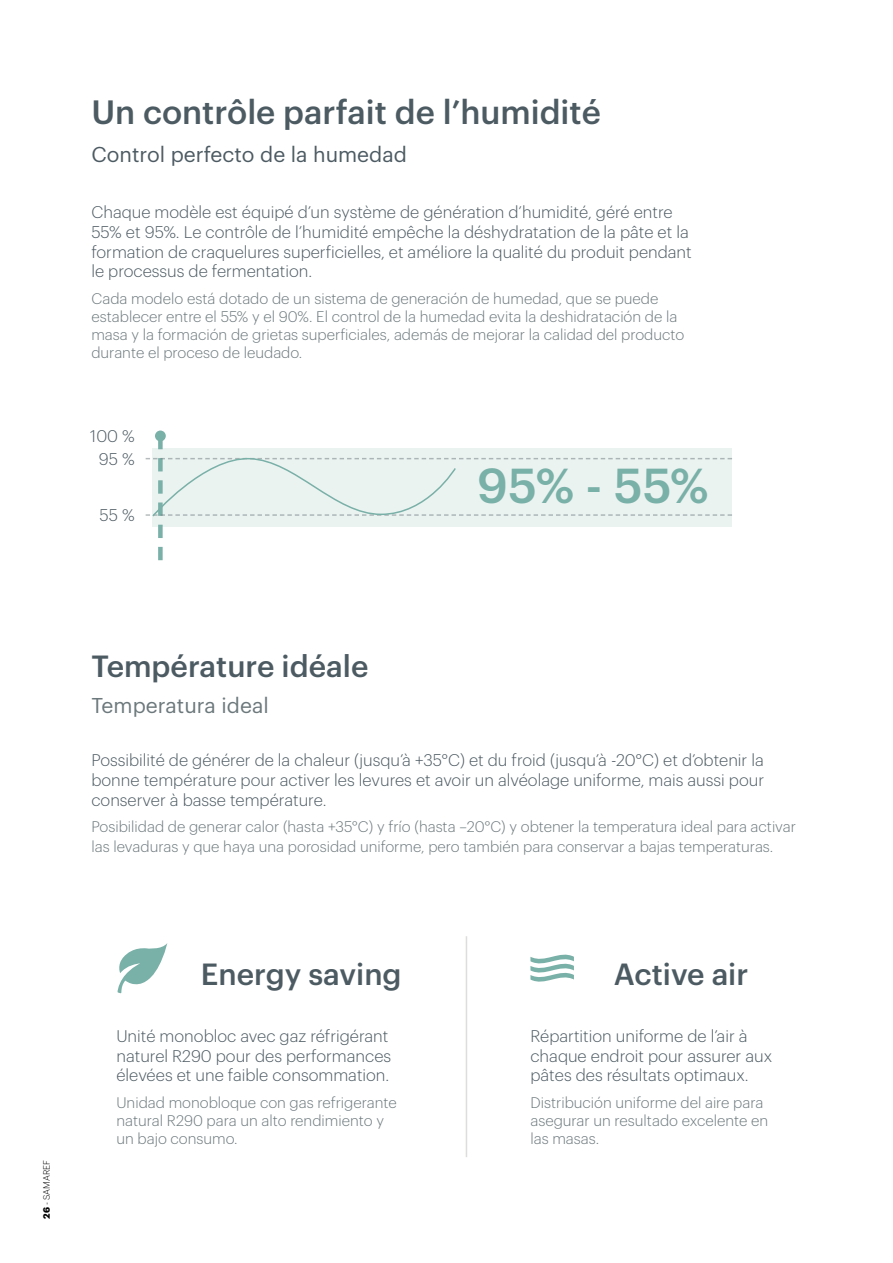
<style>
.page{position:relative;width:893px;height:1263px;background:#fff}
.page>*{position:absolute;margin:0;border:0;box-sizing:border-box;transform-origin:0 0}
.t1{font:500 48px "Graphik";color:#79b0a7}
.t2{font:500 33px "Graphik";color:#4c5a62}
.t3{font:500 30px "Graphik";color:#4c5a62}
.t4{font:21px "Graphik";color:#4c5a62}
.t5{font:21px "Graphik";color:#6c787c}
.t6{font:300 16.5px/19.8px "Graphik";color:#4c5a62}
.t7{font:300 15px/18px "Graphik";color:#6c787c}
.t8{font:300 9px "Graphik";color:#000}
.s1{font-weight:700}
</style>
<div class="page">
<div style="left:155px;top:430px;width:11px;height:11px;background:#79b0a7;border-radius:50%"></div>
<svg style="left:146px;top:436px;width:586px;height:124px"></svg>
<svg style="left:117px;top:943px;width:50px;height:50px"></svg>
<hr style="left:466px;top:936px;width:1px;height:221px;background:#dddddc">
<svg style="left:530px;top:954px;width:44px;height:28px"></svg>
<h2 class="t2" style="left:91px;top:87px;width:511px">Un contrôle parfait de l’humidité</h2>
<p class="t4" style="left:91px;top:139px;width:317px">Control perfecto de la humedad</p>
<p class="t6" style="left:91px;top:201px;width:602px">Chaque modèle est équipé d’un système de génération d’humidité, géré entre 55% et 95%. Le contrôle de l’humidité empêche la déshydratation de la pâte et la formation de craquelures superficielles, et améliore la qualité du produit pendant le processus de fermentation.</p>
<p class="t7" style="left:91px;top:288px;width:594px">Cada modelo está dotado de un sistema de generación de humedad, que se puede establecer entre el 55% y el 90%. El control de la humedad evita la deshidratación de la masa y la formación de grietas superficiales, además de mejorar la calidad del producto durante el proceso de leudado.</p>
<p class="t6" style="left:90px;top:425px;width:46px">100 %</p>
<p class="t6" style="left:99px;top:447px;width:37px">95 %</p>
<p class="t6" style="left:100px;top:504px;width:37px">55 %</p>
<h1 class="t1" style="left:477px;top:449px;width:233px">95% - 55%</h1>
<h3 class="t3" style="left:91px;top:643px;width:279px">Température idéale</h3>
<p class="t5" style="left:91px;top:690px;width:179px">Temperatura ideal</p>
<p class="t6" style="left:91px;top:749px;width:674px;text-align:justify">Possibilité de générer de la chaleur (jusqu’à +35°C) et du froid (jusqu’à -20°C) et d’obtenir la bonne température pour activer les levures et avoir un alvéolage uniforme, mais aussi pour conserver à basse température.</p>
<p class="t7" style="left:91px;top:816px;width:706px;line-height:19.8px">Posibilidad de generar calor (hasta +35°C) y frío (hasta –20°C) y obtener la temperatura ideal para activar las levaduras y que haya una porosidad uniforme, pero también para conservar a bajas temperaturas.</p>
<p class="t8" style="left:40px;top:1219px;width:61px;rotate:-90deg"><span class="s1">26</span> - SAMAREF</p>
<h3 class="t3" style="left:201px;top:951px;width:202px">Energy saving</h3>
<h3 class="t3" style="left:614px;top:951px;width:136px">Active air</h3>
<p class="t6" style="left:116px;top:1025px;width:276px">Unité monobloc avec gaz réfrigérant naturel R290 pour des performances élevées et une faible consommation.</p>
<p class="t7" style="left:116px;top:1092px;width:282px">Unidad monobloque con gas refrigerante natural R290 para un alto rendimiento y un bajo consumo.</p>
<p class="t6" style="left:530px;top:1025px;width:243px">Répartition uniforme de l’air à chaque endroit pour assurer aux pâtes des résultats optimaux.</p>
<p class="t7" style="left:530px;top:1092px;width:239px">Distribución uniforme del aire para asegurar un resultado excelente en las masas.</p>
</div>
